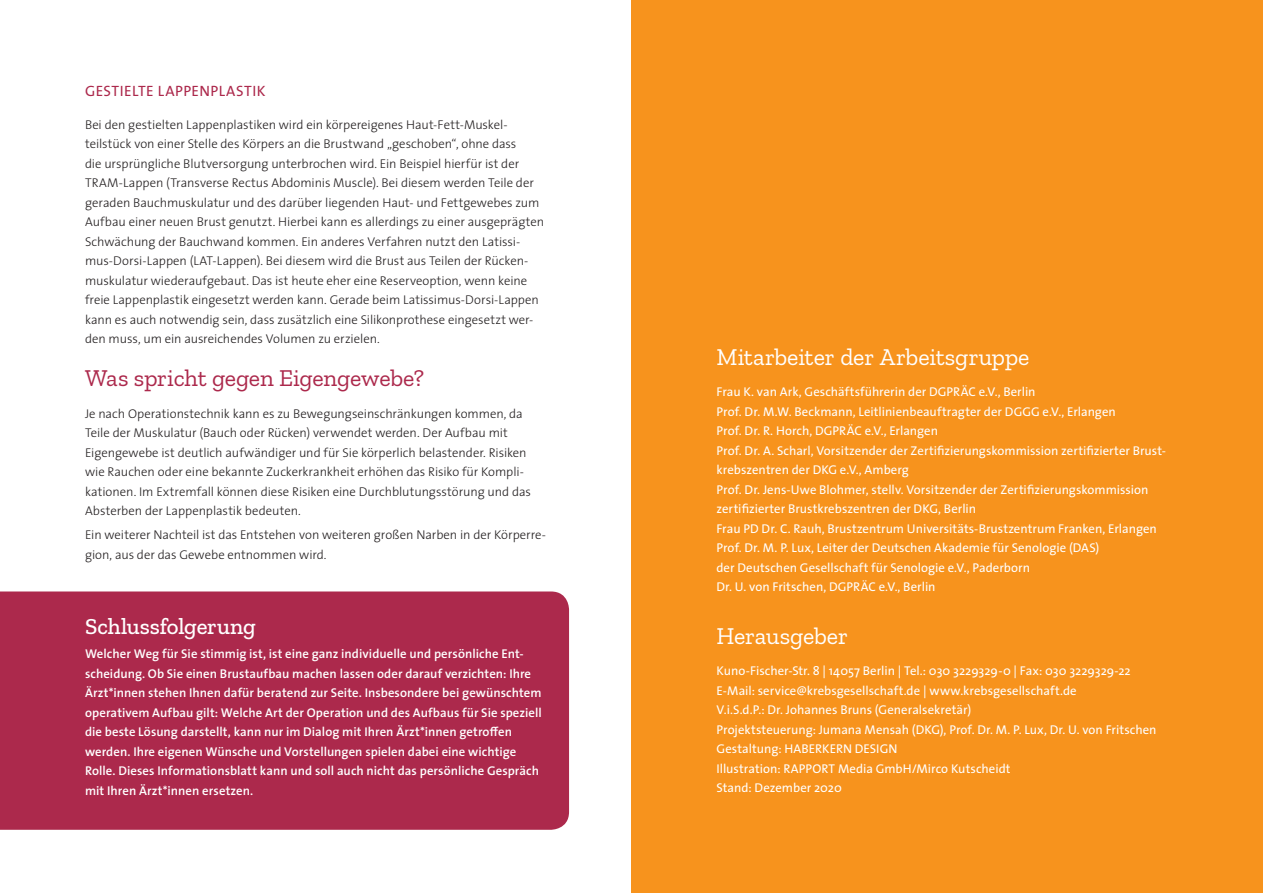
<style>
.page{position:relative;width:1263px;height:893px;background:#fff}
.page>*{position:absolute;margin:0;border:0;box-sizing:border-box;transform-origin:0 0}
.t1{font:24px "Zilla Slab";letter-spacing:-.005em;color:#fff}
.t2{font:24px "Zilla Slab";letter-spacing:-.01em;color:#ac294c}
.t3{font:500 23.25px "Zilla Slab";letter-spacing:-.005em;color:#fff}
.t4{font:15px "The Sans";letter-spacing:.03em;color:#ac294c}
.t5{font:300 12.75px/19.5px "The Sans";letter-spacing:-.005em;color:#231f20}
.t6{font:12.75px/19.5px "The Sans";color:#fff}
.t7{font:600 12.75px/19.5px "The Sans";letter-spacing:.005em;color:#fff}
</style>
<div class="page">
<div style="left:0;top:591px;width:569px;height:239px;background:#ac294c"></div>
<div style="left:631px;top:0;width:632px;height:893px;background:#f7931d"></div>
<p class="t4" style="left:85px;top:79px;width:182px">Gestielte Lappenplastik</p>
<p class="t5" style="left:85px;top:114px;width:461px">Bei den gestielten Lappenplastiken wird ein körpereigenes Haut-Fett-Muskel&shy;teilstück von einer Stelle des Körpers an die Brustwand „geschoben“, ohne dass<br>die ursprüngliche Blutversorgung unterbrochen wird. Ein Beispiel hierfür ist der TRAM-Lappen (Transverse Rectus Abdominis Muscle). Bei diesem werden Teile der geraden Bauchmuskulatur und des darüber liegenden Haut- und Fettgewebes zum Aufbau einer neuen Brust genutzt. Hierbei kann es allerdings zu einer ausgeprägten Schwächung der Bauchwand kommen. Ein anderes Verfahren nutzt den Latissi&shy;mus-Dorsi-Lappen (LAT-Lappen). Bei diesem wird die Brust aus Teilen der Rücken&shy;muskulatur wiederaufgebaut. Das ist heute eher eine Reserveoption, wenn keine freie Lappenplastik eingesetzt werden kann. Gerade beim Latissimus-Dorsi-Lappen kann es auch notwendig sein, dass zusätzlich eine Silikonprothese eingesetzt wer&shy;den muss, um ein ausreichendes Volumen zu erzielen.</p>
<h1 class="t2" style="left:85px;top:364px;width:341px">Was spricht gegen Eigengewebe?</h1>
<p class="t5" style="left:85px;top:403px;width:447px">Je nach Operationstechnik kann es zu Bewegungseinschränkungen kommen, da Teile der Muskulatur (Bauch oder Rücken) verwendet werden. Der Aufbau mit Eigengewebe ist deutlich aufwändiger und für Sie körperlich belastender. Risiken wie Rauchen oder eine bekannte Zuckerkrankheit erhöhen das Risiko für Kompli&shy;kationen. Im Extremfall können diese Risiken eine Durchblutungsstörung und das Absterben der Lappenplastik bedeuten.</p>
<p class="t5" style="left:85px;top:525px;width:462px">Ein weiterer Nachteil ist das Entstehen von weiteren großen Narben in der Körperre&shy;gion, aus der das Gewebe entnommen wird.</p>
<h2 class="t3" style="left:85px;top:614px;width:172px">Schlussfolgerung</h2>
<p class="t7" style="left:85px;top:644px;width:458px">Welcher Weg für Sie stimmig ist, ist eine ganz individuelle und persönliche Ent&shy;scheidung. Ob Sie einen Brustaufbau machen lassen oder darauf verzichten: Ihre Ärzt*innen stehen Ihnen dafür beratend zur Seite. Insbesondere bei gewünschtem operativem Aufbau gilt: Welche Art der Operation und des Aufbaus für Sie speziell die beste Lösung darstellt, kann nur im Dialog mit Ihren Ärzt*innen getroffen werden. Ihre eigenen Wünsche und Vorstellungen spielen dabei eine wichtige Rolle. Dieses Informationsblatt kann und soll auch nicht das persönliche Gespräch mit Ihren Ärzt*innen ersetzen.</p>
<h1 class="t1" style="left:716px;top:344px;width:314px">Mitarbeiter der Arbeitsgruppe</h1>
<p class="t6" style="left:716px;top:382px;width:222px">Frau K. van Ark, Geschäftsführerin der DGPRÄC</p>
<p class="t6" style="left:716px;top:382px;width:321px;text-indent:262px">e.V., Berlin<br>Prof. Dr. M.W. Beckmann, Leitlinienbeauftragter der DGGG</p>
<p class="t6" style="left:1042px;top:401px;width:75px">e.V., Erlangen</p>
<p class="t6" style="left:716px;top:421px;width:108px">Prof. Dr. R. Horch, DGPRÄC</p>
<p class="t6" style="left:716px;top:421px;width:451px;text-indent:148px">e.V., Erlangen<br>Prof. Dr. A. Scharl, Vorsitzender der Zertifizierungskommission zertifizierter Brust&shy;krebszentren der DKG</p>
<p class="t6" style="left:716px;top:460px;width:433px;text-indent:123px">e.V., Amberg<br>Prof. Dr. Jens-Uwe Blohmer, stellv. Vorsitzender der Zertifizierungskommission zertifizierter Brustkrebszentren der DKG</p>
<p class="t6" style="left:716px;top:499px;width:442px;text-indent:222px">, Berlin<br>Frau PD Dr. C. Rauh, Brustzentrum U niversitäts-Brustzentrum Franken, Erlangen Prof. Dr. M. P. Lux, Leiter der Deutschen Akademie für Senologie (DAS)<br>der Deutschen Gesellschaft für Senologie e.V., Paderborn<br>Dr. U. von Fritschen, DGPRÄC</p>
<p class="t6" style="left:879px;top:577px;width:58px">e.V., Berlin</p>
<h1 class="t1" style="left:716px;top:623px;width:133px">Herausgeber</h1>
<p class="t6" style="left:716px;top:661px;width:416px">Kuno-Fischer-Str. 8 | 14057 Berlin | Tel.: 030 3229329-0 | Fax: 030 3229329-22<br>E-Mail: service@krebsgesellschaft.de | www.krebsgesellschaft.de<br>V.i.S.d.P.: Dr. Johannes Bruns (Generalsekretär)<br>Projektsteuerung: Jumana Mensah (DKG</p>
<p class="t6" style="left:940px;top:719px;width:218px">), Prof. Dr. M. P. Lux, Dr. U. von Fritschen</p>
<p class="t6" style="left:716px;top:739px;width:77px">Gestaltung: HABERKERN</p>
<p class="t6" style="left:855px;top:739px;width:29px">DESIGN</p>
<p class="t6" style="left:716px;top:758px;width:76px">I llustration: RAPPORT</p>
<p class="t6" style="left:716px;top:758px;width:296px;text-indent:121px">Media GmbH/Mirco Kutscheidt<br>Stand: Dezember 2020</p>
</div>
